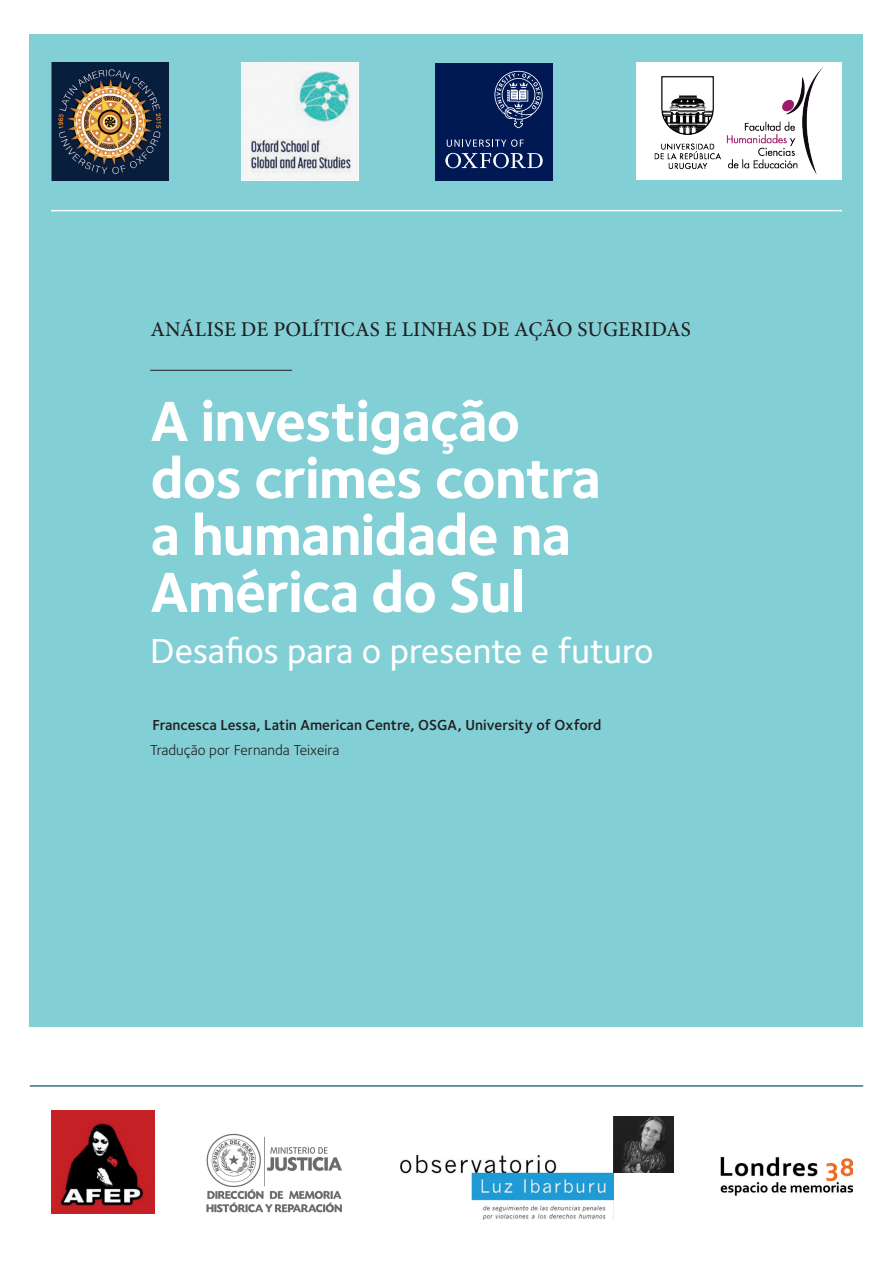
<style>
.page{position:relative;width:893px;height:1263px;background:#fff}
.page>*{position:absolute;margin:0;border:0;box-sizing:border-box;transform-origin:0 0}
.t1{font:700 58.5px/57px "Foundry Sterling";letter-spacing:-.02em;color:#fff}
.t2{font:500 36px "Foundry Sterling";color:#fff}
.t3{font:500 21px "Minion Pro";letter-spacing:.01em;color:#231f20}
.t4{font:600 15px "Foundry Sterling";color:#231f20}
.t5{font:15px "Foundry Sterling";color:#231f20}
</style>
<div class="page">
<div style="left:30px;top:34px;width:833px;height:993px;background:#82d0d6"></div>
<img style="left:206px;top:1133px;width:136px;height:80px">
<img style="left:51px;top:1111px;width:103px;height:103px">
<img style="left:400px;top:1155px;width:213px;height:64px">
<img style="left:613px;top:1116px;width:60px;height:57px">
<img style="left:721px;top:1156px;width:132px;height:40px">
<div style="left:435px;top:63px;width:118px;height:117px;background:#001954"></div>
<svg style="left:447px;top:139px;width:77px;height:8px"></svg>
<svg style="left:445px;top:153px;width:98px;height:15px"></svg>
<svg style="left:494px;top:71px;width:49px;height:57px"></svg>
<img style="left:51px;top:63px;width:117px;height:117px">
<img style="left:241px;top:63px;width:118px;height:117px">
<div style="left:636px;top:63px;width:205px;height:117px;background:#fff"></div>
<img style="left:654px;top:66px;width:188px;height:114px">
<hr style="left:51px;top:210px;width:791px;height:1px;background:#fff">
<hr style="left:150px;top:370px;width:142px;height:1px;background:#231f20">
<hr style="left:30px;top:1085px;width:833px;height:2px;background:#377276">
<h3 class="t3" style="left:150px;top:315px;width:542px">ANÁLISE DE POLÍTICAS E LINHAS DE AÇÃO SUGERIDAS</h3>
<h1 class="t1" style="left:150px;top:391px;width:452px">A investigação dos crimes contra a humanidade na<br>América do Sul</h1>
<h2 class="t2" style="left:150px;top:625px;width:505px">Desafios para o presente e futuro</h2>
<p class="t4" style="left:152px;top:715px;width:451px">Francesca Lessa, Latin American Centre, OSGA, University of Oxford</p>
<p class="t5" style="left:150px;top:739px;width:191px">Tradução por Fernanda Teixeira</p>
</div>
